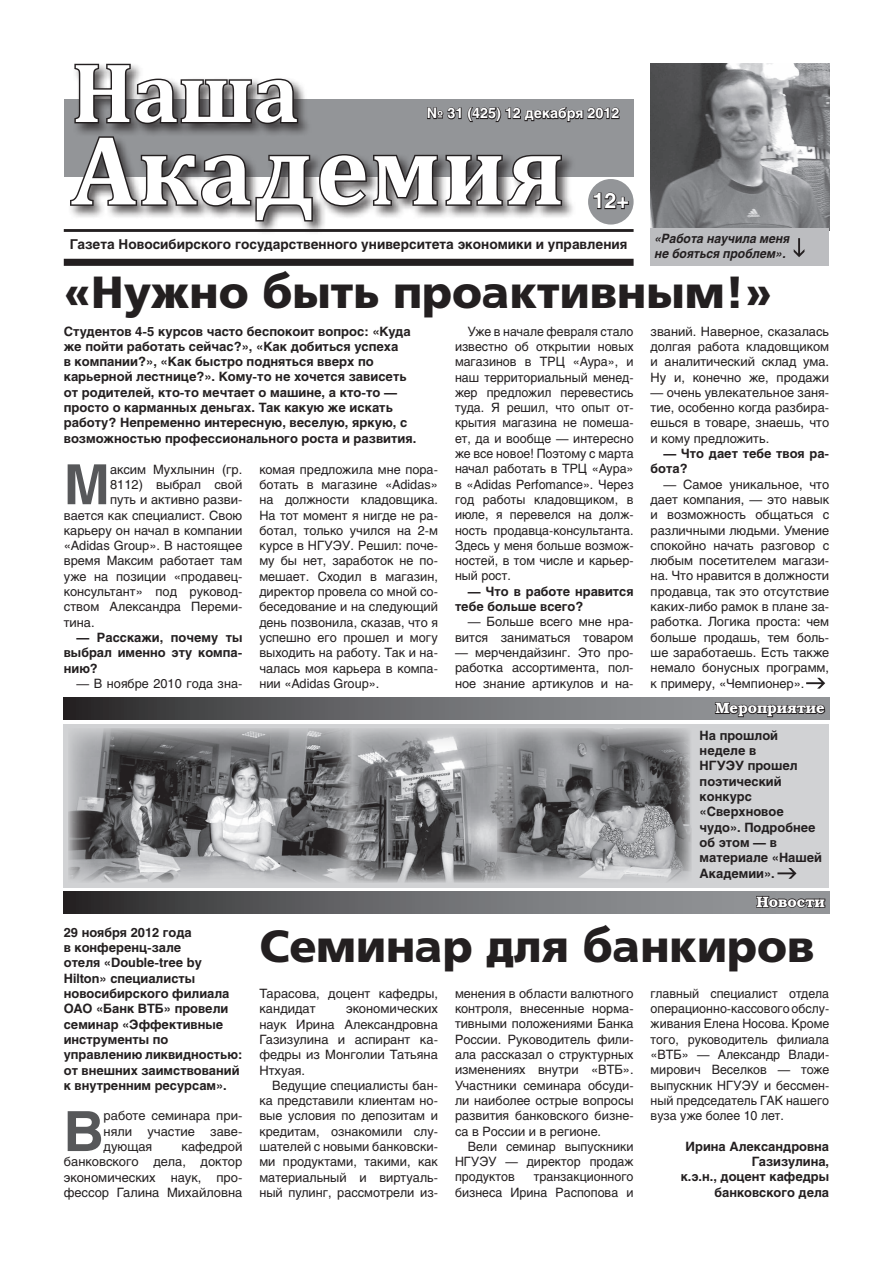
<style>
.page{position:relative;width:893px;height:1263px;background:#fff}
.page>*{position:absolute;margin:0;border:0;box-sizing:border-box;transform-origin:0 0}
.t1{font:700 99.45px "Cambria";letter-spacing:.02em;color:#fff}
.t2{font:700 85.2px "Cambria";color:#fff}
.t3{font:700 54.9px "Helios";color:#57585a}
.t4{font:700 45px "AG Foreigner";color:#231f20}
.t5{font:700 21.15px "Helios";color:#fff}
.t6{font:600 15px "Bookman C";color:#fff}
.t7{font:700 14.25px "Helios";color:#fff}
.t8{font:700 13.5px "Helios";color:#231f20}
.t9{font:12.75px/15.3px "Helios";color:#231f20;text-align:justify}
.t10{font:700 12.75px/15.3px "Helios";color:#231f20}
.t11{font:italic 700 12.75px/15.3px "Helios";color:#231f20;scale:.94 1}
</style>
<div class="page">
<div style="left:67px;top:62px;width:774px;height:250px;background:#231f20;opacity:.75"></div>
<svg style="left:73px;top:62px;width:227px;height:64px"></svg>
<svg style="left:69px;top:134px;width:494px;height:89px;background:#888788"></svg>
<svg style="left:70px;top:235px;width:558px;height:23px"></svg>
<svg style="left:426px;top:105px;width:194px;height:18px;background:#676769"></svg>
<hr style="left:64px;top:229px;width:570px;height:3px;background:#231f20">
<svg style="left:64px;top:891px;width:765px;height:22px;background:#67686a"></svg>
<img style="left:651px;top:64px;width:178px;height:164px">
<div style="left:651px;top:228px;width:178px;height:38px;background:#bcbdc0"></div>
<div style="left:588px;top:179px;width:46px;height:46px;background:#939598;border-radius:50%"></div>
<svg style="left:593px;top:192px;width:36px;height:18px"></svg>
<div style="left:64px;top:724px;width:765px;height:163px;background:#d1d2d4"></div>
<svg style="left:64px;top:698px;width:765px;height:22px;background:#636466"></svg>
<svg style="left:714px;top:677px;width:112px;height:43px"></svg>
<svg style="left:755px;top:868px;width:71px;height:40px"></svg>
<img style="left:351px;top:729px;width:146px;height:153px">
<img style="left:497px;top:728px;width:194px;height:154px">
<img style="left:68px;top:728px;width:283px;height:154px">
<svg style="left:794px;top:238px;width:10px;height:19px"></svg>
<h2 class="t2" style="left:72px;top:33px;width:229px">Наша</h2>
<h1 class="t1" style="left:72px;top:100px;width:494px">Академия</h1>
<p class="t8" style="left:70px;top:237px;width:559px">Газета Новосибирского государственного университета экономики и управления</p>
<p class="t7" style="left:427px;top:105px;width:194px">№ 31 (425) 12 декабря 2012</p>
<h3 class="t5" style="left:593px;top:189px;width:38px">12+</h3>
<p class="t11" style="left:655px;top:231px;width:145px">«Работа научила меня не бояться проблем».</p>
<h3 class="t4" style="left:64px;top:268px;width:710px">«Нужно быть проактивным!»</h3>
<p class="t10" style="left:64px;top:323px;width:354px">Студентов 4-5 курсов часто беспокоит вопрос: «Куда же пойти работать сейчас?», «Как добиться успеха<br>в компании?», «Как быстро подняться вверх по карьерной лестнице?». Кому-то не хочется зависеть от родителей, кто-то мечтает о машине, а кто-то — просто о карманных деньгах. Так какую же искать работу? Непременно интересную, веселую, яркую, с возможностью профессионального роста и развития.</p>
<h3 class="t3" style="left:64px;top:453px;width:48px">М</h3>
<p class="t9" style="left:110px;top:461px;width:134px">аксим Мухлынин (гр.</p>
<p class="t9" style="left:259px;top:461px;width:180px">комая предложила мне пора&shy;ботать в магазине «Adidas» на должности кладовщика.<br>На тот момент я нигде не ра&shy;ботал, только учился на 2-м курсе в НГУЭУ. Решил: поче&shy;му бы нет, заработок не по&shy;мешает. Сходил в магазин, директор провела со мной со&shy;беседование и на следующий день позвонила, сказав, что я успешно его прошел и могу выходить на работу. Так и на&shy;чалась моя карьера в компа&shy;нии «Adidas Group».</p>
<p class="t9" style="left:110px;top:477px;width:134px">8112) выбрал свой</p>
<p class="t9" style="left:110px;top:492px;width:134px">путь и активно разви-</p>
<p class="t9" style="left:64px;top:507px;width:180px">вается как специалист. Свою</p>
<p class="t9" style="left:64px;top:522px;width:180px">карьеру он начал в компании</p>
<p class="t9" style="left:64px;top:538px;width:180px">«Adidas Group». В настоящее</p>
<p class="t9" style="left:64px;top:553px;width:180px">время Максим работает там</p>
<p class="t9" style="left:64px;top:568px;width:180px">уже на позиции «продавец-</p>
<p class="t9" style="left:64px;top:584px;width:180px">консультант» под руковод-</p>
<p class="t9" style="left:64px;top:599px;width:180px">ством Александра Переми-</p>
<p class="t9" style="left:64px;top:614px;width:32px">тина.</p>
<p class="t10" style="left:64px;top:630px;width:180px;text-align:justify;text-indent:13px">— Расскажи, почему ты выбрал именно эту компа&shy;нию?</p>
<p class="t9" style="left:77px;top:675px;width:167px">— В ноябре 2010 года зна-</p>
<p class="t9" style="left:455px;top:323px;width:180px;text-indent:13px">Уже в начале февраля стало известно об открытии новых магазинов в ТРЦ «Аура», и наш территориальный менед&shy;жер предложил перевестись туда. Я решил, что опыт от&shy;крытия магазина не помеша&shy;ет, да и вообще — интересно же все новое! Поэтому с марта начал работать в ТРЦ «Аура» в «Adidas Perfomance». Через год работы кладовщиком, в июле, я перевелся на долж&shy;ность продавца-консультанта.<br>Здесь у меня больше возмож&shy;ностей, в том числе и карьер&shy;ный рост.</p>
<p class="t10" style="left:455px;top:583px;width:180px;text-indent:13px">— Что в работе нравится тебе больше всего?</p>
<p class="t9" style="left:455px;top:614px;width:180px;text-align:right">— Больше всего мне нра&shy;вится заниматься товаром</p>
<p class="t9" style="left:455px;top:645px;width:180px">— мерчендайзинг. Это про&shy;работка ассортимента, пол&shy;ное знание артикулов и на-</p>
<p class="t9" style="left:651px;top:323px;width:180px">званий. Наверное, сказалась долгая работа кладовщиком и аналитический склад ума.<br>Ну и, конечно же, продажи</p>
<p class="t9" style="left:651px;top:385px;width:180px">— очень увлекательное заня&shy;тие, особенно когда разбира&shy;ешься в товаре, знаешь, что и кому предложить.</p>
<p class="t10" style="left:651px;top:446px;width:180px;text-indent:13px">— Что дает тебе твоя ра&shy;бота?</p>
<p class="t9" style="left:651px;top:476px;width:180px;text-indent:13px">— Самое уникальное, что дает компания, — это навык и возможность общаться с различными людьми. Умение спокойно начать разговор с любым посетителем магази&shy;на. Что нравится в должности продавца, так это отсутствие каких-либо рамок в плане за&shy;работка. Логика проста: чем больше продашь, тем боль&shy;ше заработаешь. Есть также немало бонусных программ, к примеру, «Чемпионер».</p>
<p class="t6" style="left:715px;top:699px;width:111px">Мероприятие</p>
<p class="t10" style="left:700px;top:728px;width:124px">На прошлой неделе в<br>НГУЭУ прошел поэтический конкурс «Сверхновое чудо». Подробнее об этом — в материале «Нашей<br>Академии».</p>
<p class="t6" style="left:756px;top:893px;width:70px">Новости</p>
<p class="t10" style="left:64px;top:925px;width:180px">29 ноября 2012 года<br>в конференц-зале<br>отеля «Double-tree by<br>Hilton» специалисты новосибирского филиала<br>ОАО «Банк ВТБ» провели семинар «Эффективные инструменты по управлению ликвидностью: от внешних заимствований к внутренним ресурсам».</p>
<h3 class="t3" style="left:64px;top:1099px;width:41px">В</h3>
<p class="t9" style="left:104px;top:1108px;width:140px">работе семинара при&shy;няли участие заве&shy;дующая</p>
<p class="t9" style="left:64px;top:1139px;width:180px;text-indent:118px">кафедрой банковского дела, доктор экономических наук, про&shy;фессор Галина Михайловна</p>
<h3 class="t4" style="left:259px;top:921px;width:557px">Семинар для банкиров</h3>
<p class="t9" style="left:259px;top:986px;width:180px">Тарасова, доцент кафедры, кандидат</p>
<p class="t9" style="left:259px;top:1001px;width:180px;text-indent:87px">экономических наук Ирина Александровна Газизулина и аспирант ка&shy;федры из Монголии Татьяна Нтхуая.</p>
<p class="t9" style="left:259px;top:1077px;width:180px;text-indent:13px">Ведущие специалисты бан&shy;ка представили клиентам но&shy;вые условия по депозитам и кредитам, ознакомили слу&shy;шателей с новыми банковски&shy;ми продуктами, такими, как материальный и виртуаль&shy;ный пулинг, рассмотрели из-</p>
<p class="t9" style="left:455px;top:985px;width:180px">менения в области валютного контроля, внесенные норма&shy;тивными положениями Банка России. Руководитель фили&shy;ала рассказал о структурных изменениях внутри «ВТБ».<br>Участники семинара обсуди&shy;ли наиболее острые вопросы развития банковского бизне&shy;са в России и в регионе.</p>
<p class="t9" style="left:455px;top:1138px;width:180px;text-indent:13px">Вели семинар выпускники НГУЭУ — директор продаж продуктов</p>
<p class="t9" style="left:455px;top:1169px;width:180px;text-align:right">транзакционного<br>бизнеса Ирина Распопова и</p>
<p class="t9" style="left:651px;top:985px;width:180px">главный специалист отдела операционно-кассового обслу&shy;живания Елена Носова. Кроме того, руководитель филиала «ВТБ» — Александр Влади&shy;мирович Веселков — тоже выпускник НГУЭУ и бессмен&shy;ный председатель ГАК нашего вуза уже более 10 лет.</p>
<p class="t10" style="left:681px;top:1138px;width:150px;text-align:right">Ирина Александровна<br>Газизулина,<br>к.э.н., доцент кафедры банковского дела</p>
</div>
